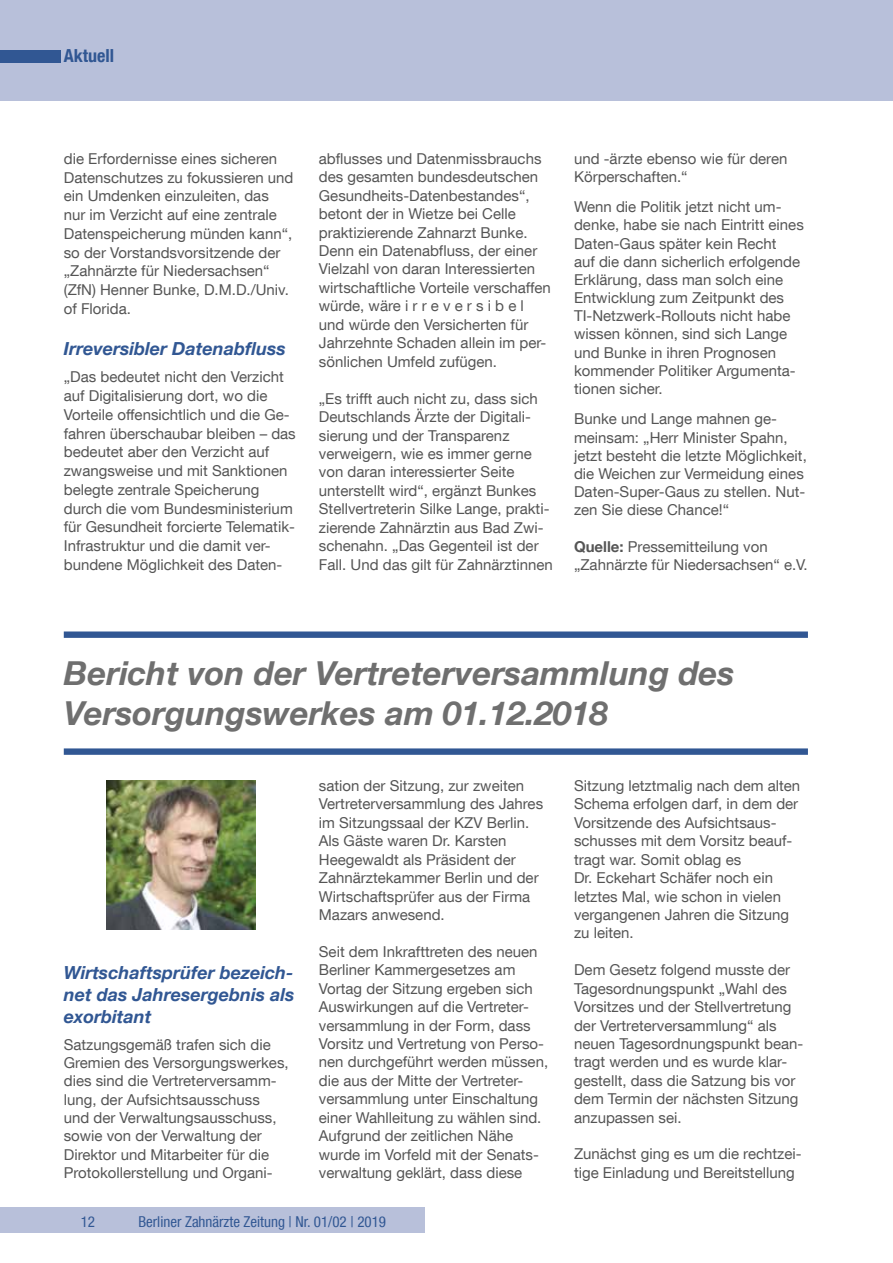
<style>
.page{position:relative;width:893px;height:1263px;background:#fff}
.page>*{position:absolute;margin:0;border:0;box-sizing:border-box;transform-origin:0 0}
.t1{font:italic 700 33px/39.6px "Helvetica Neue LT Com";color:#6f6f6f}
.t2{font:italic 700 18px/21.9px "Helvetica Neue LT Com";color:#315793;text-align:justify}
.t3{font:700 condensed 18px "Helvetica Neue LT Com";color:#315793}
.t4{font:15px/18.5px "Helvetica Neue LT Com";color:#555}
.t5{font:condensed 15px "Helvetica Neue LT Com";color:#315793}
.s1{font-weight:700}
</style>
<div class="page">
<div style="left:0;top:0;width:893px;height:100px;background:#b8c0da"></div>
<div style="left:0;top:50px;width:61px;height:12px;background:#315793"></div>
<div style="left:0;top:1208px;width:425px;height:25px;background:#b8c0da"></div>
<div style="left:64px;top:631px;width:744px;height:7px;background:#315793"></div>
<div style="left:64px;top:748px;width:744px;height:7px;background:#315793"></div>
<img style="left:106px;top:780px;width:149px;height:149px">
<p class="t3" style="left:64px;top:45px;width:52px">Aktuell</p>
<p class="t4" style="left:64px;top:149px;width:231px">die Erfordernisse eines sicheren<br>Datenschutzes zu fokussieren und ein Umdenken einzuleiten, das nur im Verzicht auf eine zentrale<br>Datenspeicherung münden kann“, so der Vorstandsvorsitzende der „Zahnärzte für Niedersachsen“ (ZfN) Henner Bunke, D.M.D./Univ. of Florida.</p>
<p class="t2" style="left:64px;top:337px;width:224px">Irreversibler Datenabfluss</p>
<p class="t4" style="left:64px;top:367px;width:234px">„Das bedeutet nicht den Verzicht auf Digitalisierung dort, wo die Vorteile offensichtlich und die Ge&shy;fahren überschaubar bleiben – das bedeutet aber den Verzicht auf zwangsweise und mit Sanktionen belegte zentrale Speicherung durch die vom Bundesministerium für Gesundheit forcierte Telematik-Infrastruktur und die damit ver&shy;bundene Möglichkeit des Daten-</p>
<p class="t4" style="left:319px;top:149px;width:233px">abflusses und Datenmissbrauchs des gesamten bundesdeutschen<br>Gesundheits-Datenbestandes“, betont der in Wietze bei Celle praktizierende Zahnarzt Bunke.<br>Denn ein Datenabfluss, der einer<br>Vielzahl von daran Interessierten wirtschaftliche Vorteile verschaffen würde, wäre i r r e v e r s i b e l und würde den Versicherten für<br>Jahrzehnte Schaden allein im per&shy;sönlichen Umfeld zufügen.</p>
<p class="t4" style="left:319px;top:389px;width:235px">„Es trifft auch nicht zu, dass sich Deutschlands Ärzte der Digitali&shy;sierung und der Transparenz verweigern, wie es immer gerne von daran interessierter Seite unterstellt wird“, ergänzt Bunkes Stellvertreterin Silke Lange, prakti&shy;zierende Zahnärztin aus Bad Zwi&shy;schenahn. „Das Gegenteil ist der Fall. Und das gilt für Zahnärztinnen</p>
<p class="t4" style="left:574px;top:149px;width:215px">und -ärzte ebenso wie für deren<br>Körperschaften.“</p>
<p class="t4" style="left:574px;top:197px;width:231px">Wenn die Politik jetzt nicht um&shy;denke, habe sie nach Eintritt eines<br>Daten-Gaus später kein Recht<br>auf die dann sicherlich erfolgende<br>Erklärung, dass man solch eine<br>Entwicklung zum Zeitpunkt des<br>TI-Netzwerk-Rollouts nicht habe wissen können, sind sich Lange und Bunke in ihren Prognosen kommender Politiker Argumenta&shy;tionen sicher.</p>
<p class="t4" style="left:574px;top:410px;width:234px">Bunke und Lange mahnen ge&shy;meinsam: „Herr Minister Spahn, jetzt besteht die letzte Möglichkeit, die Weichen zur Vermeidung eines<br>Daten-Super-Gaus zu stellen. Nut&shy;zen Sie diese Chance!“</p>
<p class="t4" style="left:574px;top:537px;width:235px"><span class="s1">Quelle:</span> Pressemitteilung von „Zahnärzte für Niedersachsen“ e.V.</p>
<h1 class="t1" style="left:64px;top:653px;width:672px">Bericht von der Vertreterversammlung des<br>Versorgungswerkes am 01.12.2018</h1>
<p class="t2" style="left:64px;top:961px;width:232px">Wirtschaftsprüfer bezeich&shy;net das Jahresergebnis als exorbitant</p>
<p class="t4" style="left:64px;top:1035px;width:226px">Satzungsgemäß trafen sich die<br>Gremien des Versorgungswerkes, dies sind die Vertreterversamm&shy;lung, der Aufsichtsausschuss und der Verwaltungsausschuss, sowie von der Verwaltung der<br>Direktor und Mitarbeiter für die<br>Protokollerstellung und Organi-</p>
<p class="t4" style="left:319px;top:776px;width:226px">sation der Sitzung, zur zweiten<br>Vertreterversammlung des Jahres im Sitzungssaal der KZV Berlin.<br>Als Gäste waren Dr. Karsten<br>Heegewaldt als Präsident der<br>Zahnärztekammer Berlin und der<br>Wirtschaftsprüfer aus der Firma<br>Mazars anwesend.</p>
<p class="t4" style="left:319px;top:942px;width:231px">Seit dem Inkrafttreten des neuen<br>Berliner Kammergesetzes am<br>Vortag der Sitzung ergeben sich<br>Auswirkungen auf die Vertreter&shy;versammlung in der Form, dass<br>Vorsitz und Vertretung von Perso&shy;nen durchgeführt werden müssen, die aus der Mitte der Vertreter&shy;versammlung unter Einschaltung einer Wahlleitung zu wählen sind.<br>Aufgrund der zeitlichen Nähe wurde im Vorfeld mit der Senats&shy;verwaltung geklärt, dass diese</p>
<p class="t5" style="left:81px;top:1213px;width:16px">12</p>
<p class="t5" style="left:138px;top:1213px;width:249px">Berliner Zahnärzte Zeitung | Nr. 01/02 | 2019</p>
<p class="t4" style="left:574px;top:776px;width:228px">Sitzung letztmalig nach dem alten<br>Schema erfolgen darf, in dem der<br>Vorsitzende des Aufsichtsaus&shy;schusses mit dem Vorsitz beauf&shy;tragt war. Somit oblag es<br>Dr. Eckehart Schäfer noch ein letztes Mal, wie schon in vielen vergangenen Jahren die Sitzung zu leiten.</p>
<p class="t4" style="left:574px;top:960px;width:231px">Dem Gesetz folgend musste der<br>Tagesordnungspunkt „Wahl des<br>Vorsitzes und der Stellvertretung der Vertreterversammlung“ als neuen Tagesordnungspunkt bean&shy;tragt werden und es wurde klar&shy;gestellt, dass die Satzung bis vor dem Termin der nächsten Sitzung anzupassen sei.</p>
<p class="t4" style="left:574px;top:1144px;width:229px">Zunächst ging es um die rechtzei&shy;tige Einladung und Bereitstellung</p>
</div>
